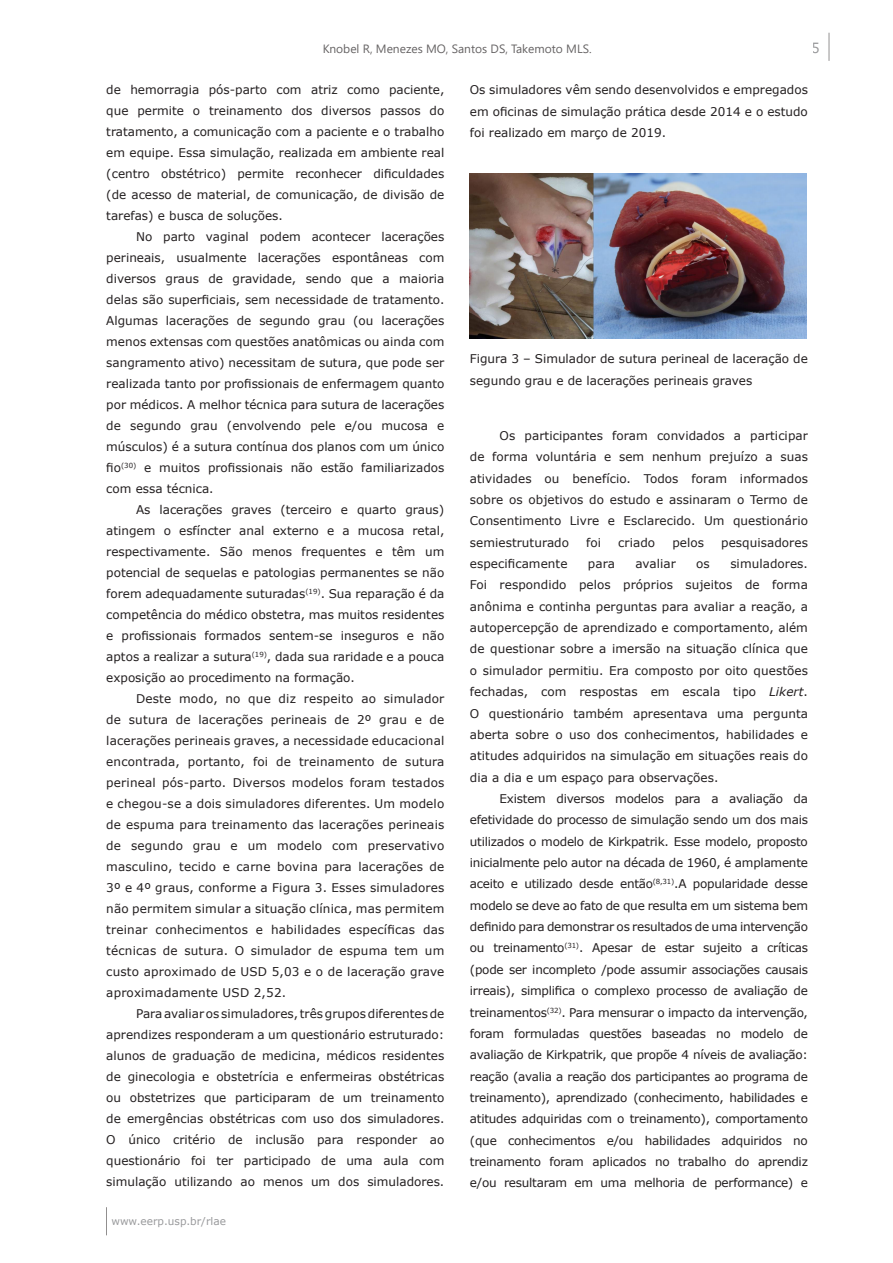
<style>
.page{position:relative;width:893px;height:1263px;background:#fff}
.page>*{position:absolute;margin:0;border:0;box-sizing:border-box;transform-origin:0 0}
.t1{font:13.5px "Geneva";color:#6c6d70}
.Texto{font:12px/21px "Verdana";color:#231f20;text-align:justify}
.Título_de_tabela_e_f{font:12px/21.3px "Verdana";color:#231f20}
.t2{font:12px "Segoe UI";color:#231f20}
.t3{font:10.5px "Verdana";color:#6c6d70}
.s1{font-style:italic}
</style>
<div class="page">
<svg style="left:106px;top:1207px;width:1px;height:28px"></svg>
<svg style="left:829px;top:33px;width:1px;height:28px"></svg>
<img style="left:470px;top:174px;width:336px;height:165px">
<p class="t2" style="left:323px;top:38px;width:271px">Knobel R, Menezes MO, Santos DS, Takemoto MLS.</p>
<p class="t1" style="left:812px;top:40px;width:11px">5</p>
<p class="Texto" style="left:106px;top:79px;width:340px">de hemorragia pós-parto com atriz como paciente, que permite o treinamento dos diversos passos do tratamento, a comunicação com a paciente e o trabalho em equipe. Essa simulação, realizada em ambiente real (centro obstétrico) permite reconhecer dificuldades (de acesso de material, de comunicação, de divisão de tarefas) e busca de soluções.</p>
<p class="Texto" style="left:106px;top:226px;width:340px;text-indent:30px">No parto vaginal podem acontecer lacerações perineais, usualmente lacerações espontâneas com diversos graus de gravidade, sendo que a maioria delas são superficiais, sem necessidade de tratamento.<br>Algumas lacerações de segundo grau (ou lacerações menos extensas com questões anatômicas ou ainda com sangramento ativo) necessitam de sutura, que pode ser realizada tanto por profissionais de enfermagem quanto por médicos. A melhor técnica para sutura de lacerações de segundo grau (envolvendo pele e/ou mucosa e músculos) é a sutura contínua dos planos com um único fio<sup>(30)</sup> e muitos profissionais não estão familiarizados com essa técnica.</p>
<p class="Texto" style="left:106px;top:499px;width:340px;text-indent:30px">As lacerações graves (terceiro e quarto graus) atingem o esfíncter anal externo e a mucosa retal, respectivamente. São menos frequentes e têm um potencial de sequelas e patologias permanentes se não forem adequadamente suturadas<sup>(19)</sup>. Sua reparação é da competência do médico obstetra, mas muitos residentes e profissionais formados sentem-se inseguros e não aptos a realizar a sutura<sup>(19)</sup>, dada sua raridade e a pouca exposição ao procedimento na formação.</p>
<p class="Texto" style="left:106px;top:688px;width:340px;text-indent:30px">Deste modo, no que diz respeito ao simulador de sutura de lacerações perineais de 2º grau e de lacerações perineais graves, a necessidade educacional encontrada, portanto, foi de treinamento de sutura perineal pós-parto. Diversos modelos foram testados e chegou-se a dois simuladores diferentes. Um modelo de espuma para treinamento das lacerações perineais de segundo grau e um modelo com preservativo masculino, tecido e carne bovina para lacerações de 3º e 4º graus, conforme a Figura 3. Esses simuladores não permitem simular a situação clínica, mas permitem treinar conhecimentos e habilidades específicas das técnicas de sutura. O simulador de espuma tem um custo aproximado de USD 5,03 e o de laceração grave aproximadamente USD 2,52.</p>
<p class="Texto" style="left:106px;top:1003px;width:340px;text-indent:30px">Para avaliar os simuladores, três grupos diferentes de aprendizes responderam a um questionário estruturado: alunos de graduação de medicina, médicos residentes de ginecologia e obstetrícia e enfermeiras obstétricas ou obstetrizes que participaram de um treinamento de emergências obstétricas com uso dos simuladores.<br>O único critério de inclusão para responder ao questionário foi ter participado de uma aula com simulação utilizando ao menos um dos simuladores.</p>
<p class="Texto" style="left:470px;top:79px;width:340px">Os simuladores vêm sendo desenvolvidos e empregados em oficinas de simulação prática desde 2014 e o estudo foi realizado em março de 2019.</p>
<p class="Título_de_tabela_e_f" style="left:470px;top:348px;width:340px">Figura 3 – Simulador de sutura perineal de laceração de segundo grau e de lacerações perineais graves</p>
<p class="Texto" style="left:470px;top:425px;width:340px;text-indent:30px">Os participantes foram convidados a participar de forma voluntária e sem nenhum prejuízo a suas atividades ou benefício. Todos foram informados sobre os objetivos do estudo e assinaram o Termo de Consentimento Livre e Esclarecido. Um questionário semiestruturado</p>
<p class="Texto" style="left:586px;top:532px;width:16px">foi</p>
<p class="Texto" style="left:618px;top:532px;width:38px">criado</p>
<p class="Texto" style="left:672px;top:532px;width:33px">pelos</p>
<p class="Texto" style="left:721px;top:532px;width:88px">pesquisadores</p>
<p class="Texto" style="left:470px;top:553px;width:99px">especificamente</p>
<p class="Texto" style="left:588px;top:553px;width:28px">para</p>
<p class="Texto" style="left:635px;top:553px;width:42px">avaliar</p>
<p class="Texto" style="left:696px;top:553px;width:15px">os</p>
<p class="Texto" style="left:470px;top:553px;width:340px;text-indent:260px">simuladores.<br>Foi respondido pelos próprios sujeitos de forma anônima e continha perguntas para avaliar a reação, a autopercepção de aprendizado e comportamento, além de questionar sobre a imersão na situação clínica que o simulador permitiu. Era composto por oito questões fechadas, com respostas em escala tipo <span class="s1">Likert</span>.<br>O questionário também apresentava uma pergunta aberta sobre o uso dos conhecimentos, habilidades e atitudes adquiridos na simulação em situações reais do dia a dia e um espaço para observações.</p>
<p class="Texto" style="left:470px;top:788px;width:340px;text-indent:30px">Existem diversos modelos para a avaliação da efetividade do processo de simulação sendo um dos mais utilizados o modelo de Kirkpatrik. Esse modelo, proposto inicialmente pelo autor na década de 1960, é amplamente aceito e utilizado desde então<sup>(8,31)</sup>.A popularidade desse modelo se deve ao fato de que resulta em um sistema bem definido para demonstrar os resultados de uma intervenção ou treinamento<sup>(31)</sup>. Apesar de estar sujeito a críticas (pode ser incompleto /pode assumir associações causais irreais), simplifica o complexo processo de avaliação de treinamentos<sup>(32)</sup>. Para mensurar o impacto da intervenção, foram formuladas questões baseadas no modelo de avaliação de Kirkpatrik, que propõe 4 níveis de avaliação: reação (avalia a reação dos participantes ao programa de treinamento), aprendizado (conhecimento, habilidades e atitudes adquiridas com o treinamento), comportamento (que conhecimentos e/ou habilidades adquiridos no treinamento foram aplicados no trabalho do aprendiz e/ou resultaram em uma melhoria de performance) e</p>
<p class="t3" style="left:111px;top:1214px;width:116px">www.eerp.usp.br/rlae</p>
</div>
